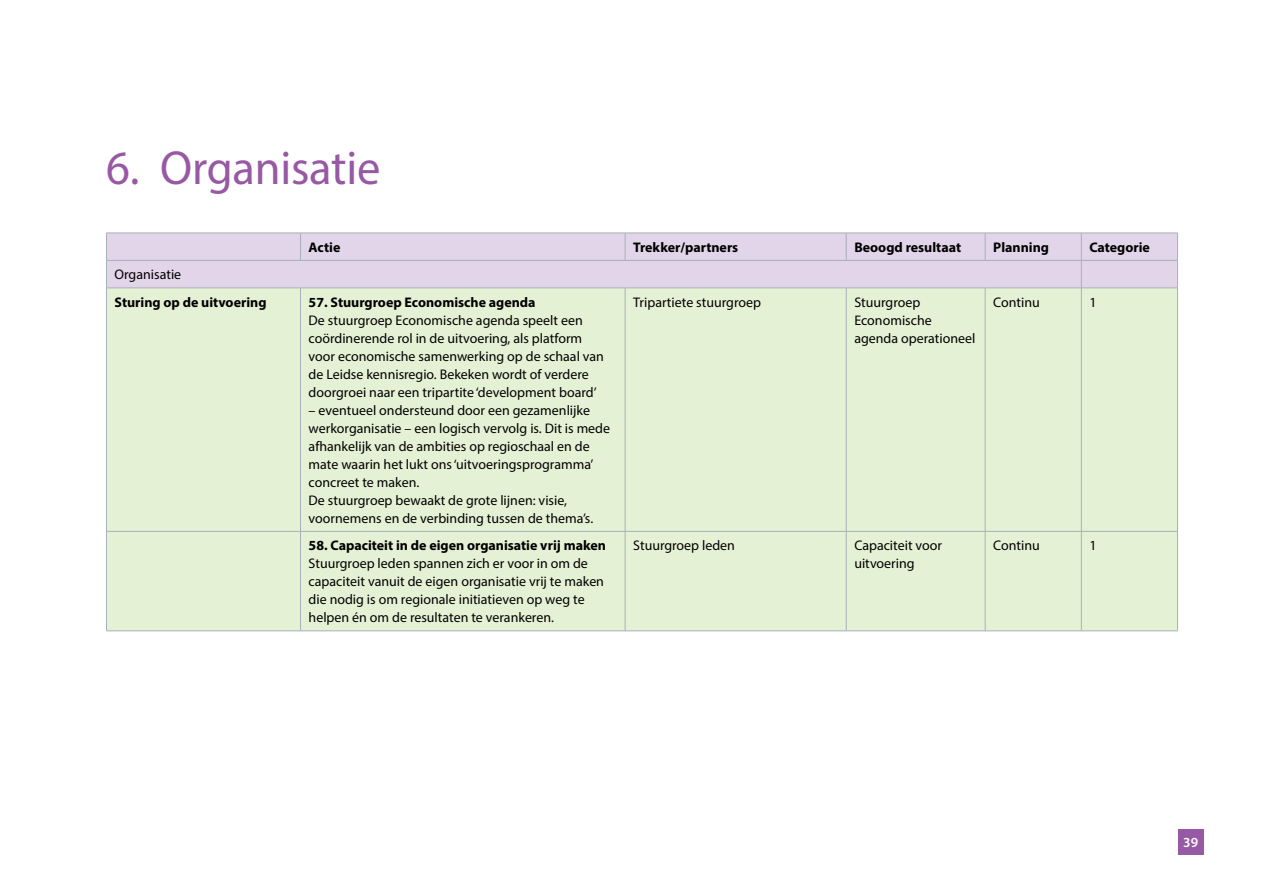
<style>
.page{position:relative;width:1263px;height:893px;background:#fff}
.page>*{position:absolute;margin:0;border:0;box-sizing:border-box;transform-origin:0 0}
.t1{font:48px "Myriad Pro";letter-spacing:-.005em;color:#9759a4}
.t2{font:13.95px/18px "Myriad Pro";color:#000}
.t3{font:700 13.95px "Myriad Pro";color:#000}
.t4{font:600 13.95px "Myriad Pro";color:#fff}
</style>
<div class="page">
<div style="left:1178px;top:829px;width:25px;height:26px;background:#9759a4"></div>
<div style="left:107px;top:234px;width:1070px;height:54px;background:#e2d5e9"></div>
<div style="left:107px;top:289px;width:1070px;height:342px;background:#e5f1d5"></div>
<svg style="left:300px;top:234px;width:1px;height:26px"></svg>
<svg style="left:625px;top:234px;width:1px;height:26px"></svg>
<svg style="left:846px;top:234px;width:1px;height:26px"></svg>
<svg style="left:985px;top:234px;width:1px;height:26px"></svg>
<hr style="left:106px;top:288px;width:1px;height:243px;background:#a7b1b7">
<hr style="left:300px;top:288px;width:1px;height:243px;background:#a7b1b7">
<hr style="left:625px;top:288px;width:1px;height:243px;background:#a7b1b7">
<hr style="left:846px;top:288px;width:1px;height:243px;background:#a7b1b7">
<hr style="left:985px;top:288px;width:1px;height:243px;background:#a7b1b7">
<hr style="left:1081px;top:288px;width:1px;height:243px;background:#a7b1b7">
<hr style="left:1177px;top:288px;width:1px;height:243px;background:#a7b1b7">
<hr style="left:106px;top:531px;width:194px;height:1px;background:#a7b1b7">
<hr style="left:106px;top:532px;width:1px;height:99px;background:#a7b1b7">
<hr style="left:300px;top:531px;width:325px;height:1px;background:#a7b1b7">
<hr style="left:300px;top:532px;width:1px;height:99px;background:#a7b1b7">
<hr style="left:625px;top:531px;width:221px;height:1px;background:#a7b1b7">
<hr style="left:625px;top:532px;width:1px;height:99px;background:#a7b1b7">
<hr style="left:846px;top:531px;width:139px;height:1px;background:#a7b1b7">
<hr style="left:846px;top:532px;width:1px;height:99px;background:#a7b1b7">
<hr style="left:985px;top:531px;width:96px;height:1px;background:#a7b1b7">
<hr style="left:985px;top:532px;width:1px;height:99px;background:#a7b1b7">
<hr style="left:1081px;top:531px;width:97px;height:1px;background:#a7b1b7">
<hr style="left:1081px;top:532px;width:1px;height:99px;background:#a7b1b7">
<hr style="left:1177px;top:532px;width:1px;height:99px;background:#a7b1b7">
<hr style="left:106px;top:631px;width:194px;height:1px;background:#a7b1b7">
<hr style="left:300px;top:631px;width:325px;height:1px;background:#a7b1b7">
<hr style="left:625px;top:631px;width:221px;height:1px;background:#a7b1b7">
<hr style="left:846px;top:631px;width:139px;height:1px;background:#a7b1b7">
<hr style="left:985px;top:631px;width:96px;height:1px;background:#a7b1b7">
<hr style="left:1081px;top:631px;width:97px;height:1px;background:#a7b1b7">
<hr style="left:106px;top:233px;width:194px;height:1px;background:#a7b1b7">
<hr style="left:300px;top:233px;width:325px;height:1px;background:#a7b1b7">
<hr style="left:625px;top:233px;width:221px;height:1px;background:#a7b1b7">
<hr style="left:846px;top:233px;width:139px;height:1px;background:#a7b1b7">
<hr style="left:985px;top:233px;width:96px;height:1px;background:#a7b1b7">
<hr style="left:1081px;top:233px;width:97px;height:1px;background:#a7b1b7">
<hr style="left:106px;top:260px;width:194px;height:1px;background:#a7b1b7">
<hr style="left:300px;top:260px;width:325px;height:1px;background:#a7b1b7">
<hr style="left:625px;top:260px;width:221px;height:1px;background:#a7b1b7">
<hr style="left:846px;top:260px;width:139px;height:1px;background:#a7b1b7">
<hr style="left:985px;top:260px;width:96px;height:1px;background:#a7b1b7">
<hr style="left:1081px;top:260px;width:97px;height:1px;background:#a7b1b7">
<svg style="left:106px;top:234px;width:1px;height:54px"></svg>
<svg style="left:1081px;top:234px;width:1px;height:54px"></svg>
<svg style="left:1177px;top:234px;width:1px;height:54px"></svg>
<hr style="left:106px;top:288px;width:194px;height:1px;background:#a7b1b7">
<hr style="left:300px;top:288px;width:325px;height:1px;background:#a7b1b7">
<hr style="left:625px;top:288px;width:221px;height:1px;background:#a7b1b7">
<hr style="left:846px;top:288px;width:139px;height:1px;background:#a7b1b7">
<hr style="left:985px;top:288px;width:96px;height:1px;background:#a7b1b7">
<hr style="left:1081px;top:288px;width:97px;height:1px;background:#a7b1b7">
<h1 class="t1" style="left:106px;top:139px;width:276px">6. Organisatie</h1>
<p class="t3" style="left:309px;top:238px;width:33px">Actie</p>
<p class="t3" style="left:633px;top:238px;width:107px">Trekker/partners</p>
<p class="t3" style="left:854px;top:238px;width:108px">Beoogd resultaat</p>
<p class="t3" style="left:993px;top:238px;width:57px">Planning</p>
<p class="t3" style="left:1089px;top:238px;width:62px">Categorie</p>
<p class="t2" style="left:115px;top:265px;width:68px">Organisatie</p>
<p class="t3" style="left:115px;top:293px;width:153px">Sturing op de uitvoering</p>
<p class="t3" style="left:309px;top:293px;width:229px">57. Stuurgroep Economische agenda</p>
<p class="t2" style="left:309px;top:311px;width:297px">De stuurgroep Economische agenda speelt een coördinerende rol in de uitvoering, als platform voor economische samenwerking op de schaal van de Leidse kennisregio. Bekeken wordt of verdere doorgroei naar een tripartite ‘development board’</p>
<p class="t2" style="left:309px;top:401px;width:303px">– eventueel ondersteund door een gezamenlijke werkorganisatie – een logisch vervolg is. Dit is mede afhankelijk van de ambities op regioschaal en de mate waarin het lukt ons ‘uitvoeringsprogramma’ concreet te maken.<br>De stuurgroep bewaakt de grote lijnen: visie, voornemens en de verbinding tussen de thema’s.</p>
<p class="t3" style="left:309px;top:536px;width:299px">58. Capaciteit in de eigen organisatie vrij maken</p>
<p class="t2" style="left:309px;top:554px;width:297px">Stuurgroep leden spannen zich er voor in om de capaciteit vanuit de eigen organisatie vrij te maken die nodig is om regionale initiatieven op weg te helpen én om de resultaten te verankeren.</p>
<p class="t2" style="left:633px;top:293px;width:129px">Tripartiete stuurgroep</p>
<p class="t2" style="left:854px;top:293px;width:123px">Stuurgroep<br>Economische agenda operationeel</p>
<p class="t2" style="left:993px;top:293px;width:48px">Continu</p>
<p class="t2" style="left:1089px;top:293px;width:9px">1</p>
<p class="t2" style="left:633px;top:536px;width:103px">Stuurgroep leden</p>
<p class="t2" style="left:854px;top:536px;width:89px">Capaciteit voor uitvoering</p>
<p class="t2" style="left:993px;top:536px;width:48px">Continu</p>
<p class="t2" style="left:1089px;top:536px;width:9px">1</p>
<p class="t4" style="left:1183px;top:834px;width:16px">39</p>
</div>
